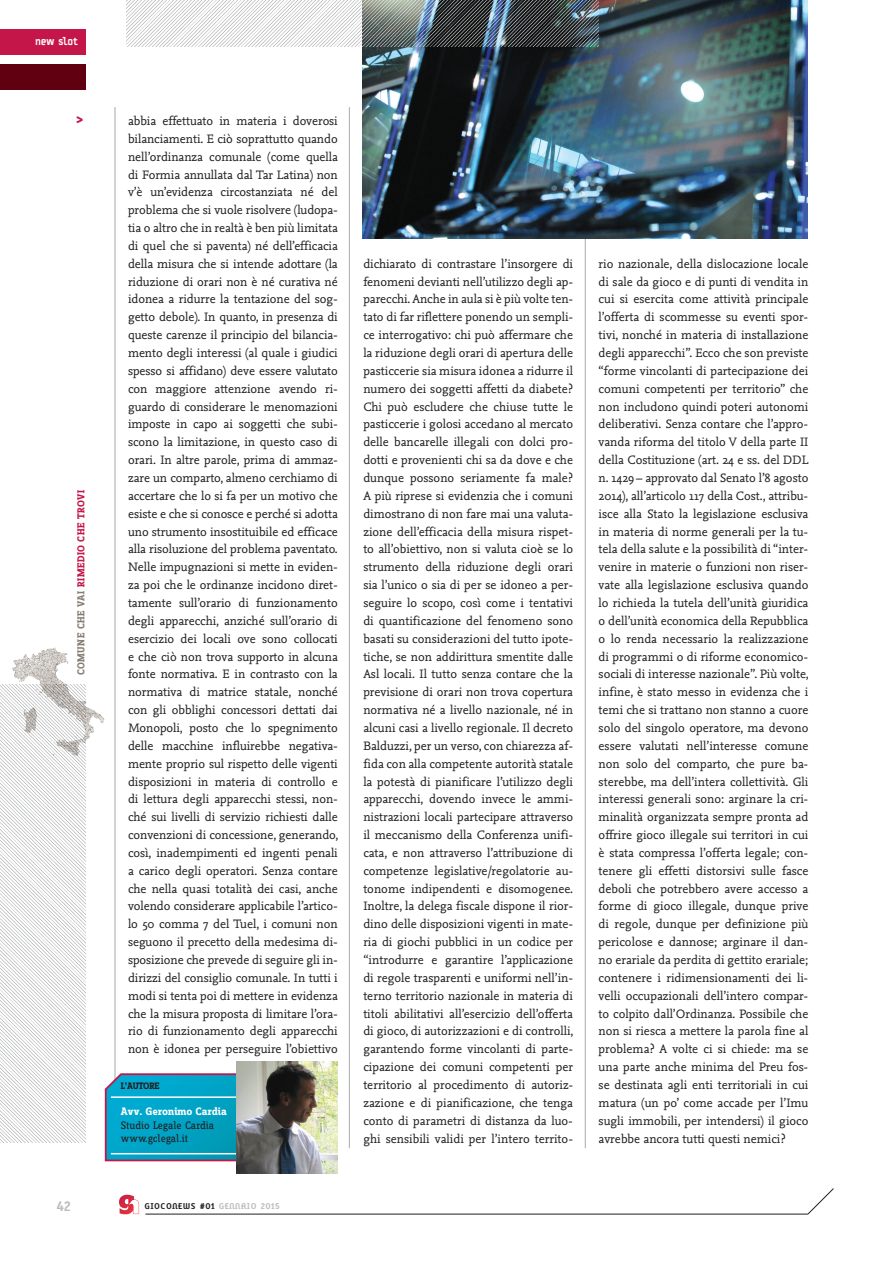
<style>
.page{position:relative;width:893px;height:1263px;background:#fff}
.page>*{position:absolute;margin:0;border:0;box-sizing:border-box;transform-origin:0 0}
.t1{font:700 16.5px "Zine Slab Dis";color:#c51649}
.t2{font:700 13.5px "Karbid Display";color:#bcbdc0}
.t3{font:12.75px/17.9px "Nexus Mix";color:#231f20;text-align:justify}
.t4{font:11.25px/13.5px "Zine Slab Dis";color:#231f20}
.t5{font:700 11.25px "Zine Slab Dis";letter-spacing:.01em;color:#fff}
.t6{font:700 10.5px "Zine Slab Dis";letter-spacing:.05em;color:#c51649}
.t7{font:900 10.5px "Typestar";letter-spacing:-.03em;color:#fff}
.t8{font:700 9.75px "Zine Slab Dis";color:#231f20}
.t9{font:700 8.25px "Karbid Display";letter-spacing:.05em;color:#231f20}
.t10{font:700 8.25px "Karbid Display";letter-spacing:.05em;color:#bcbdc0}
.s1{color:#877e73}
.s2{color:#bcbdc0}
</style>
<div class="page">
<hr style="left:145px;top:1214px;width:663px;height:1px;background:#231f20">
<svg style="left:807px;top:1188px;width:27px;height:27px"></svg>
<svg style="left:119px;top:1195px;width:20px;height:19px"></svg>
<hr style="left:115px;top:107px;width:1px;height:1041px;background:#a8a9ad">
<hr style="left:349px;top:107px;width:1px;height:1041px;background:#a8a9ad">
<hr style="left:585px;top:98px;width:1px;height:1050px;background:#a8a9ad">
<svg style="left:104px;top:1072px;width:133px;height:90px;background:#16a0c2"></svg>
<hr style="left:111px;top:1096px;width:216px;height:2px;background:#fff">
<hr style="left:111px;top:1153px;width:216px;height:1px;background:#fff">
<img style="left:237px;top:1061px;width:101px;height:112px">
<div style="left:0;top:29px;width:85px;height:25px;background:#c51649"></div>
<div style="left:0;top:64px;width:85px;height:25px;background:#610011"></div>
<img style="left:0;top:684px;width:85px;height:458px">
<img style="left:10px;top:647px;width:95px;height:114px">
<img style="left:363px;top:0;width:445px;height:238px">
<img style="left:127px;top:0;width:471px;height:46px">
<p class="t7" style="left:35px;top:35px;width:44px">new slot</p>
<p class="t1" style="left:76px;top:111px;width:9px">&gt;</p>
<p class="t6" style="left:76px;top:675px;width:186px;rotate:-90deg"><span class="s1">comune che vai</span> rimedio che trovi</p>
<p class="t3" style="left:128px;top:112px;width:212px">abbia effettuato in materia i doverosi bilanciamenti. E ciò soprattutto quando nell’ordinanza comunale (come quella di Formia annullata dal Tar Latina) non v’è un’evidenza circostanziata né del problema che si vuole risolvere (ludopa&shy;tia o altro che in realtà è ben più limitata di quel che si paventa) né dell’efficacia della misura che si intende adottare (la riduzione di orari non è né curativa né idonea a ridurre la tentazione del sog&shy;getto debole). In quanto, in presenza di queste carenze il principio del bilancia&shy;mento degli interessi (al quale i giudici spesso si affidano) deve essere valutato con maggiore attenzione avendo ri&shy;guardo di considerare le menomazioni imposte in capo ai soggetti che subi&shy;scono la limitazione, in questo caso di orari. In altre parole, prima di ammaz&shy;zare un comparto, almeno cerchiamo di accertare che lo si fa per un motivo che esiste e che si conosce e perché si adotta uno strumento insostituibile ed efficace alla risoluzione del problema paventato.<br>Nelle impugnazioni si mette in eviden&shy;za poi che le ordinanze incidono diret&shy;tamente sull’orario di funzionamento degli apparecchi, anziché sull’orario di esercizio dei locali ove sono collocati e che ciò non trova supporto in alcuna fonte normativa. E in contrasto con la normativa di matrice statale, nonché con gli obblighi concessori dettati dai Monopoli, posto che lo spegnimento delle macchine influirebbe negativa&shy;mente proprio sul rispetto delle vigenti disposizioni in materia di controllo e di lettura degli apparecchi stessi, non&shy;ché sui livelli di servizio richiesti dalle convenzioni di concessione, generando, così, inadempimenti ed ingenti penali a carico degli operatori. Senza contare che nella quasi totalità dei casi, anche volendo considerare applicabile l’artico&shy;lo 50 comma 7 del Tuel, i comuni non seguono il precetto della medesima di&shy;sposizione che prevede di seguire gli in&shy;dirizzi del consiglio comunale. In tutti i modi si tenta poi di mettere in evidenza che la misura proposta di limitare l’ora&shy;rio di funzionamento degli apparecchi non è idonea per perseguire l’obiettivo</p>
<p class="t8" style="left:121px;top:1081px;width:14px">L’AUTO</p>
<p class="t8" style="left:149px;top:1081px;width:11px">RE</p>
<p class="t5" style="left:121px;top:1105px;width:107px">Avv. Geronimo Cardia</p>
<p class="t4" style="left:121px;top:1118px;width:95px">Studio Legale Cardia www.gclegal.it</p>
<p class="t2" style="left:56px;top:1197px;width:16px">42</p>
<p class="t9" style="left:145px;top:1200px;width:81px">GIOCONEWS #01 <span class="s2">GENN</span></p>
<p class="t10" style="left:241px;top:1200px;width:40px">AIO 2015</p>
<p class="t3" style="left:363px;top:254px;width:212px">dichiarato di contrastare l’insorgere di fenomeni devianti nell’utilizzo degli ap&shy;parecchi. Anche in aula si è più volte ten&shy;tato di far riflettere ponendo un sempli&shy;ce interrogativo: chi può affermare che la riduzione degli orari di apertura delle pasticcerie sia misura idonea a ridurre il numero dei soggetti affetti da diabete?<br>Chi può escludere che chiuse tutte le pasticcerie i golosi accedano al mercato delle bancarelle illegali con dolci pro&shy;dotti e provenienti chi sa da dove e che dunque possono seriamente fa male?<br>A più riprese si evidenzia che i comuni dimostrano di non fare mai una valuta&shy;zione dell’efficacia della misura rispet&shy;to all’obiettivo, non si valuta cioè se lo strumento della riduzione degli orari sia l’unico o sia di per se idoneo a per&shy;seguire lo scopo, così come i tentativi di quantificazione del fenomeno sono basati su considerazioni del tutto ipote&shy;tiche, se non addirittura smentite dalle Asl locali. Il tutto senza contare che la previsione di orari non trova copertura normativa né a livello nazionale, né in alcuni casi a livello regionale. Il decreto Balduzzi, per un verso, con chiarezza af&shy;fida con alla competente autorità statale la potestà di pianificare l’utilizzo degli apparecchi, dovendo invece le ammi&shy;nistrazioni locali partecipare attraverso il meccanismo della Conferenza unifi&shy;cata, e non attraverso l’attribuzione di competenze legislative/regolatorie au&shy;tonome indipendenti e disomogenee.<br>Inoltre, la delega fiscale dispone il rior&shy;dino delle disposizioni vigenti in mate&shy;ria di giochi pubblici in un codice per “introdurre e garantire l’applicazione di regole trasparenti e uniformi nell’in&shy;terno territorio nazionale in materia di titoli abilitativi all’esercizio dell’offerta di gioco, di autorizzazioni e di controlli, garantendo forme vincolanti di parte&shy;cipazione dei comuni competenti per territorio al procedimento di autoriz&shy;zazione e di pianificazione, che tenga conto di parametri di distanza da luo&shy;ghi sensibili validi per l’intero territo-</p>
<p class="t3" style="left:599px;top:254px;width:212px">rio nazionale, della dislocazione locale di sale da gioco e di punti di vendita in cui si esercita come attività principale l’offerta di scommesse su eventi spor&shy;tivi, nonché in materia di installazione degli apparecchi”. Ecco che son previste “forme vincolanti di partecipazione dei comuni competenti per territorio” che non includono quindi poteri autonomi deliberativi. Senza contare che l’appro&shy;vanda riforma del titolo V della parte II della Costituzione (art. 24 e ss. del DDL n. 1429 – approvato dal Senato l’8 agosto 2014), all’articolo 117 della Cost., attribu&shy;isce alla Stato la legislazione esclusiva in materia di norme generali per la tu&shy;tela della salute e la possibilità di “inter&shy;venire in materie o funzioni non riser&shy;vate alla legislazione esclusiva quando lo richieda la tutela dell’unità giuridica o dell’unità economica della Repubblica o lo renda necessario la realizzazione di programmi o di riforme economico&shy;sociali di interesse nazionale”. Più volte, infine, è stato messo in evidenza che i temi che si trattano non stanno a cuore solo del singolo operatore, ma devono essere valutati nell’interesse comune non solo del comparto, che pure ba&shy;sterebbe, ma dell’intera collettività. Gli interessi generali sono: arginare la cri&shy;minalità organizzata sempre pronta ad offrire gioco illegale sui territori in cui è stata compressa l’offerta legale; con&shy;tenere gli effetti distorsivi sulle fasce deboli che potrebbero avere accesso a forme di gioco illegale, dunque prive di regole, dunque per definizione più pericolose e dannose; arginare il dan&shy;no erariale da perdita di gettito erariale; contenere i ridimensionamenti dei li&shy;velli occupazionali dell’intero compar&shy;to colpito dall’Ordinanza. Possibile che non si riesca a mettere la parola fine al problema? A volte ci si chiede: ma se una parte anche minima del Preu fos&shy;se destinata agli enti territoriali in cui matura (un po’ come accade per l’Imu sugli immobili, per intendersi) il gioco avrebbe ancora tutti questi nemici?</p>
</div>
